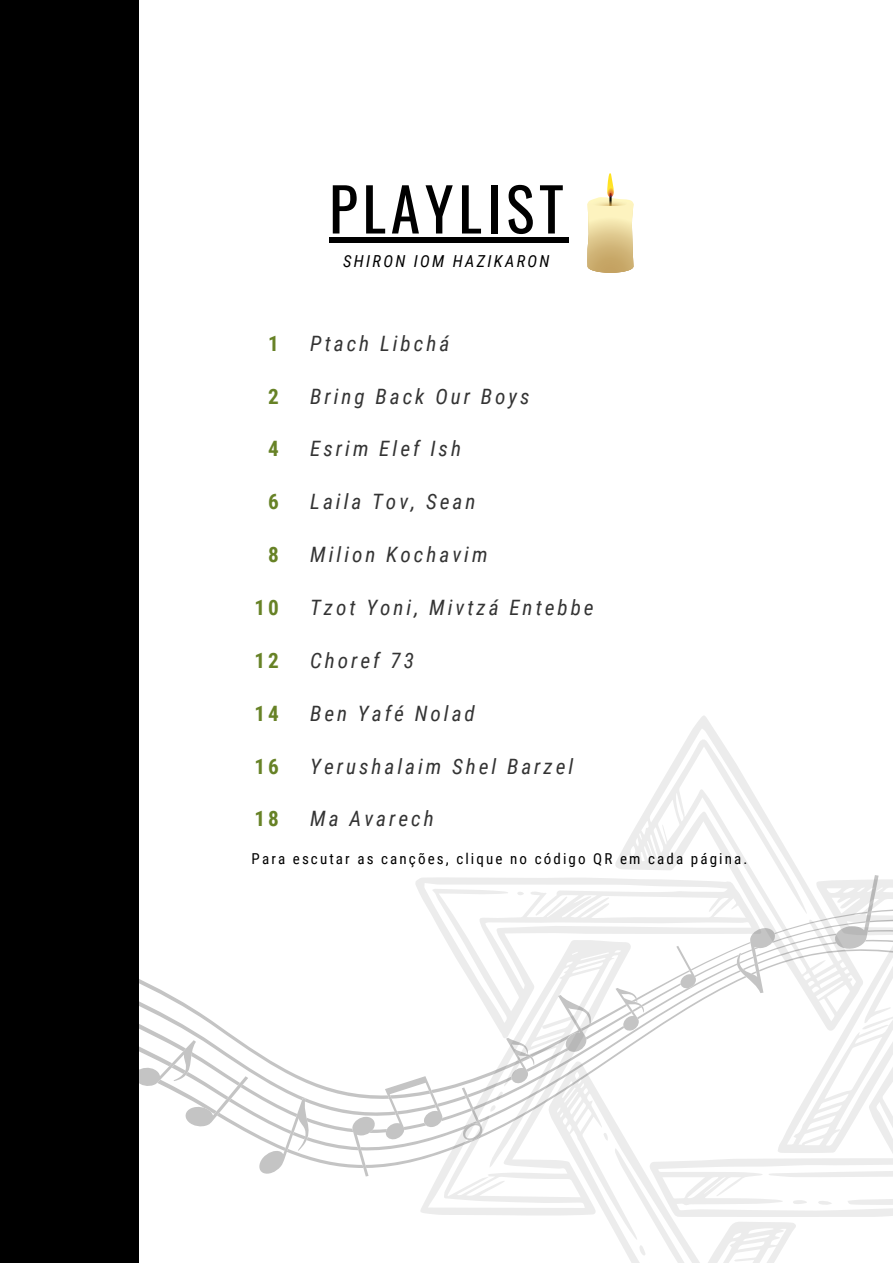
<style>
.page{position:relative;width:893px;height:1264px;background:#fff}
.page>*{position:absolute;margin:0;border:0;box-sizing:border-box;transform-origin:0 0}
.t1{font:59.55px "Oswald";letter-spacing:.08em;color:#000}
.t2{font:italic 21.15px "Roboto Condensed";letter-spacing:.14em;color:#343434}
.t3{font:700 21.15px "Roboto Condensed";letter-spacing:.14em;color:#678226}
.t4{font:italic 16.5px "Roboto Condensed";letter-spacing:.14em;color:#000}
.t5{font:15px "Roboto Condensed";letter-spacing:.14em;color:#000}
</style>
<div class="page">
<div style="left:329px;top:237px;width:239px;height:5px;background:#000"></div>
<svg style="left:138px;top:907px;width:281px;height:260px"></svg>
<svg style="left:258px;top:1098px;width:57px;height:76px"></svg>
<svg style="left:352px;top:1116px;width:24px;height:60px"></svg>
<svg style="left:385px;top:1076px;width:34px;height:63px"></svg>
<svg style="left:138px;top:1040px;width:110px;height:87px"></svg>
<div style="left:0;top:0;width:138px;height:1262px;background:#000"></div>
<svg style="left:615px;top:716px;width:186px;height:159px"></svg>
<svg style="left:605px;top:1215px;width:191px;height:47px"></svg>
<svg style="left:415px;top:877px;width:200px;height:161px"></svg>
<svg style="left:517px;top:891px;width:7px;height:4px"></svg>
<svg style="left:419px;top:939px;width:196px;height:276px"></svg>
<svg style="left:615px;top:875px;width:277px;height:342px"></svg>
<svg style="left:587px;top:173px;width:46px;height:100px"></svg>
<h1 class="t1" style="left:329px;top:162px;width:236px">PLAYLIST</h1>
<p class="t4" style="left:343px;top:251px;width:208px">SHIRON IOM HAZIKARON</p>
<p class="t2" style="left:310px;top:331px;width:141px">Ptach Libchá</p>
<p class="t2" style="left:310px;top:384px;width:221px">Bring Back Our Boys</p>
<p class="t2" style="left:310px;top:437px;width:152px">Esrim Elef Ish</p>
<p class="t2" style="left:310px;top:489px;width:167px">Laila Tov, Sean</p>
<p class="t2" style="left:310px;top:542px;width:179px">Milion Kochavim</p>
<p class="t2" style="left:310px;top:595px;width:285px">Tzot Yoni, Mivtzá Entebbe</p>
<p class="t2" style="left:310px;top:648px;width:105px">Choref 73</p>
<p class="t2" style="left:310px;top:701px;width:166px">Ben Yafé Nolad</p>
<p class="t2" style="left:310px;top:754px;width:264px">Yerushalaim Shel Barzel</p>
<p class="t2" style="left:310px;top:806px;width:125px">Ma Avarech</p>
<p class="t5" style="left:251px;top:850px;width:497px">Para escutar as canções, clique no código QR em cada página.</p>
<p class="t3" style="left:268px;top:331px;width:12px">1</p>
<p class="t3" style="left:268px;top:384px;width:12px">2</p>
<p class="t3" style="left:268px;top:437px;width:12px">4</p>
<p class="t3" style="left:268px;top:489px;width:12px">6</p>
<p class="t3" style="left:268px;top:542px;width:12px">8</p>
<p class="t3" style="left:254px;top:595px;width:26px">10</p>
<p class="t3" style="left:254px;top:648px;width:26px">12</p>
<p class="t3" style="left:254px;top:701px;width:26px">14</p>
<p class="t3" style="left:254px;top:754px;width:26px">16</p>
<p class="t3" style="left:254px;top:806px;width:26px">18</p>
</div>
